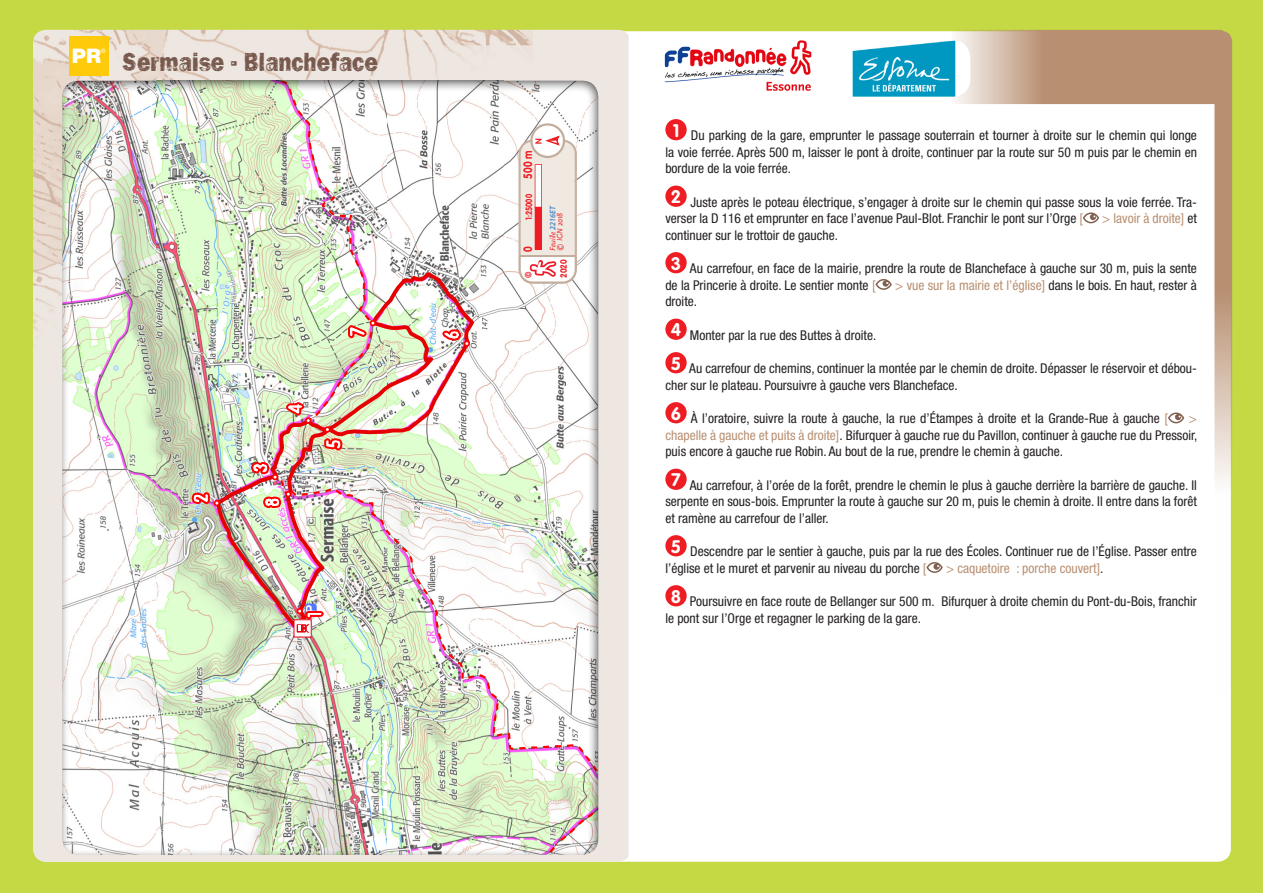
<style>
.page{position:relative;width:1263px;height:893px;background:#fff}
.page>*{position:absolute;margin:0;border:0;box-sizing:border-box;transform-origin:0 0}
.t1{font:27px "Frankie OTF";color:#78594e;scale:.83 1}
.t2{font:900 20.1px "Helvetica Neue LT Std";color:#fff}
.t3{font:condensed 13.5px/16.5px "Helvetica Neue LT Std";color:#231f20}
.t4{font:condensed 13.5px "Helvetica Neue LT Std";color:#b88f71}
.t5{font:700 12px "VAG Rounded Std";color:#ee1d23;scale:.82 1}
.t6{font:700 9px "VAG Rounded Std";color:#ee1d23;scale:.82 1}
.t7{font:700 9px "VAG Rounded Std";color:#ee1d23;scale:.9 1}
.t8{font:italic 8.25px/6.9px "Scala Sans";color:#ee1d23;scale:.9 1}
.t9{font:6.15px "Helvetica Neue LT Std";color:#fff}
.s1{font-family:"Myriad Pro";font-weight:700;color:#5a91c6}
.s2{color:#b88f71}
.s3{color:#231f20}
</style>
<div class="page">
<div style="left:0;top:0;width:631px;height:893px;background:#c4d944"></div>
<div style="left:631px;top:0;width:632px;height:893px;background:#c4d944"></div>
<div style="left:632px;top:31px;width:599px;height:831px;background:#fff"></div>
<img style="left:33px;top:30px;width:596px;height:832px">
<div style="left:665px;top:119px;width:22px;height:21px;background:#ee1d23;border-radius:50%"></div>
<div style="left:665px;top:186px;width:22px;height:21px;background:#ee1d23;border-radius:50%"></div>
<div style="left:665px;top:252px;width:22px;height:21px;background:#ee1d23;border-radius:50%"></div>
<svg style="left:875px;top:279px;width:17px;height:11px"></svg>
<div style="left:665px;top:319px;width:22px;height:21px;background:#ee1d23;border-radius:50%"></div>
<div style="left:665px;top:352px;width:22px;height:21px;background:#ee1d23;border-radius:50%"></div>
<div style="left:665px;top:402px;width:22px;height:21px;background:#ee1d23;border-radius:50%"></div>
<svg style="left:951px;top:30px;width:281px;height:667px;background:#f6f1ed"></svg>
<div style="left:665px;top:469px;width:22px;height:21px;background:#ee1d23;border-radius:50%"></div>
<div style="left:665px;top:535px;width:22px;height:21px;background:#ee1d23;border-radius:50%"></div>
<svg style="left:926px;top:562px;width:17px;height:11px"></svg>
<div style="left:665px;top:585px;width:22px;height:21px;background:#ee1d23;border-radius:50%"></div>
<div style="left:69px;top:36px;width:39px;height:39px;background:#feca0a"></div>
<div style="left:62px;top:80px;width:537px;height:775px;background:#231f20;opacity:.75"></div>
<svg style="left:518px;top:123px;width:59px;height:161px;background:#eedbd6"></svg>
<svg style="left:653px;top:40px;width:170px;height:57px"></svg>
<img style="left:665px;top:40px;width:146px;height:57px">
<div style="left:838px;top:40px;width:132px;height:57px;background:#fff;border-radius:18px"></div>
<img style="left:853px;top:40px;width:102px;height:57px">
<h2 class="t2" style="left:72px;top:44px;width:31px">PR</h2>
<p class="t9" style="left:101px;top:47px;width:6px">®</p>
<h1 class="t1" style="left:122px;top:46px;width:309px">Sermaise - Blancheface</h1>
<p class="t7" style="left:533px;top:144px;width:8px;rotate:-90deg">N</p>
<p class="t5" style="left:521px;top:179px;width:36px;rotate:-90deg">500 m</p>
<p class="t6" style="left:524px;top:220px;width:33px;rotate:-90deg">1:25000</p>
<p class="t5" style="left:521px;top:252px;width:8px;rotate:-90deg">0</p>
<p class="t7" style="left:523px;top:278px;width:9px;rotate:-90deg">©</p>
<p class="t8" style="left:550px;top:251px;width:52px;rotate:-90deg">Feuille <span class="s1">2216ET </span>© IGN 2018</p>
<p class="t7" style="left:558px;top:278px;width:22px;rotate:-90deg">2020</p>
<p class="t3" style="left:665px;top:127px;width:533px;text-align:justify;text-indent:7px"><sup>1</sup> Du parking de la gare, emprunter le passage souterrain et tourner à droite sur le chemin qui longe la voie ferrée. Après 500 m, laisser le pont à droite, continuer par la route sur 50 m puis par le chemin en bordure de la voie ferrée.</p>
<p class="t3" style="left:665px;top:194px;width:533px;text-indent:5px"><sup>2</sup> Juste après le poteau électrique, s’engager à droite sur le chemin qui passe sous la voie ferrée. Tra&shy;verser la D 116 et emprunter en face l’avenue Paul-Blot. Franchir le pont sur l’Orge <span class="s2">[</span></p>
<p class="t4" style="left:1102px;top:211px;width:96px">&gt; lavoir à droite] <span class="s3">et</span></p>
<p class="t3" style="left:665px;top:227px;width:174px">continuer sur le trottoir de gauche.</p>
<p class="t3" style="left:665px;top:260px;width:533px;text-indent:5px"><sup>3</sup> Au carrefour, en face de la mairie, prendre la route de Blancheface à gauche sur 30 m, puis la sente de la Princerie à droite. Le sentier monte <span class="s2">[</span></p>
<p class="t4" style="left:895px;top:277px;width:303px">&gt; vue sur la mairie et l’église] <span class="s3">dans le bois. En haut, rester à</span></p>
<p class="t3" style="left:665px;top:293px;width:33px">droite.</p>
<p class="t3" style="left:671px;top:327px;width:207px"><sup>4</sup> Monter par la rue des Buttes à droite.</p>
<p class="t3" style="left:665px;top:360px;width:533px;text-indent:5px"><sup>5</sup> Au carrefour de chemins, continuer la montée par le chemin de droite. Dépasser le réservoir et débou&shy;cher sur le plateau. Poursuivre à gauche vers Blancheface.</p>
<p class="t3" style="left:671px;top:410px;width:499px"><sup>6</sup> À l’oratoire, suivre la route à gauche, la rue d’Étampes à droite et la Grande-Rue à gauche <span class="s2">[</span></p>
<p class="t3" style="left:665px;top:410px;width:533px;text-align:justify;text-indent:523px"><span class="s2">&gt; chapelle à gauche et puits à droite]</span>. Bifurquer à gauche rue du Pavillon, continuer à gauche rue du Pressoir, puis encore à gauche rue Robin. Au bout de la rue, prendre le chemin à gauche.</p>
<p class="t3" style="left:665px;top:477px;width:533px;text-align:justify;text-indent:6px"><sup>7</sup> Au carrefour, à l’orée de la forêt, prendre le chemin le plus à gauche derrière la barrière de gauche. Il serpente en sous-bois. Emprunter la route à gauche sur 20 m, puis le chemin à droite. Il entre dans la forêt et ramène au carrefour de l’aller.</p>
<p class="t3" style="left:665px;top:543px;width:533px;text-indent:5px"><sup>5</sup> Descendre par le sentier à gauche, puis par la rue des Écoles. Continuer rue de l’Église. Passer entre l’église et le muret et parvenir au niveau du porche <span class="s2">[</span></p>
<p class="t4" style="left:946px;top:560px;width:159px">&gt; caquetoire : porche couvert]<span class="s3">.</span></p>
<p class="t3" style="left:665px;top:593px;width:533px;text-indent:5px"><sup>8</sup> Poursuivre en face route de Bellanger sur 500 m. Bifurquer à droite chemin du Pont-du-Bois, franchir le pont sur l’Orge et regagner le parking de la gare.</p>
</div>
